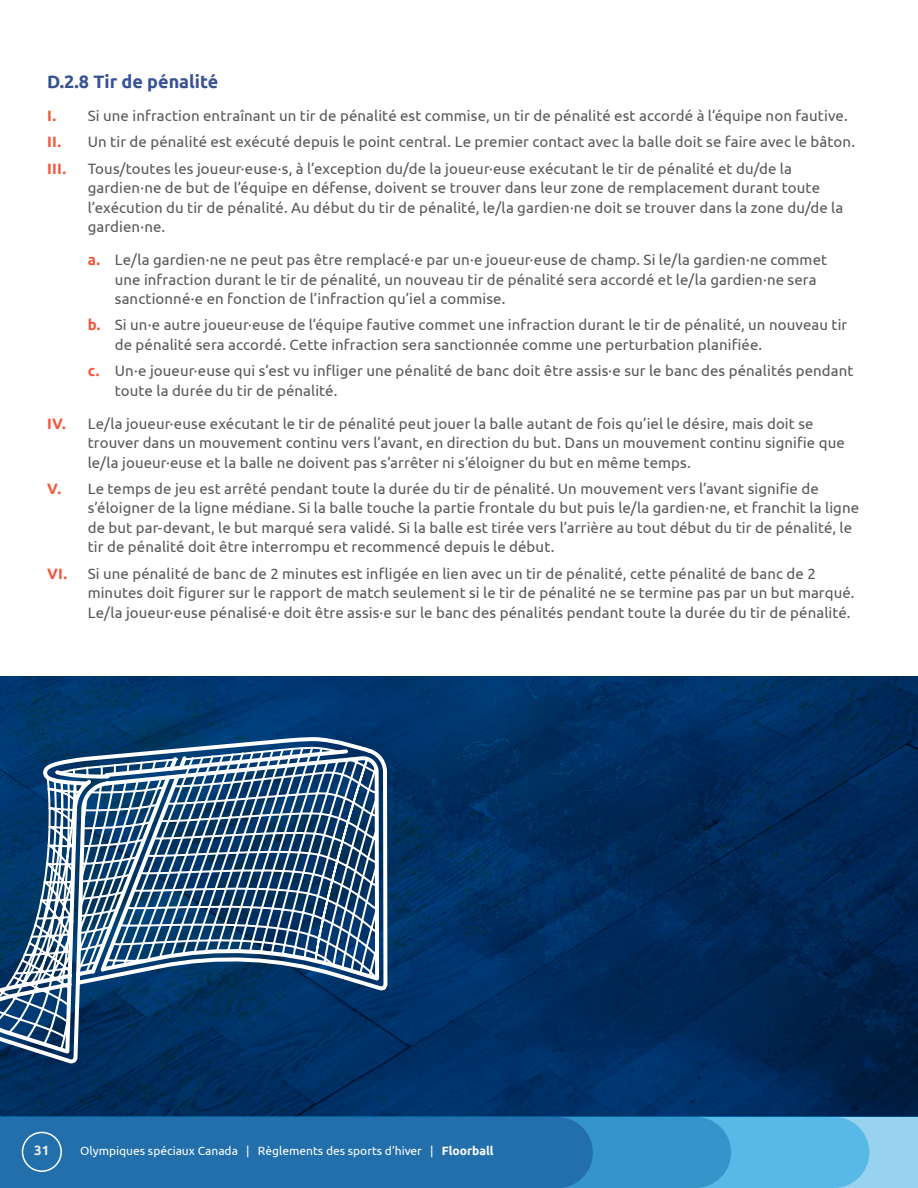
<style>
.page{position:relative;width:918px;height:1188px;background:#fff}
.page>*{position:absolute;margin:0;border:0;box-sizing:border-box;transform-origin:0 0}
.t1{font:700 18px "Ubuntu";color:#385393}
.t2{font:15px/19.5px "Ubuntu";letter-spacing:.005em;color:#57585a}
.t3{font:700 15px "Ubuntu";color:#f0593e}
.t4{font:700 13.5px "Ubuntu";color:#ecebde}
.t5{font:12px "Ubuntu";color:#fff}
.s1{font-weight:700;color:#f0593e}
.s2{font-weight:700}
</style>
<div class="page">
<svg style="left:0;top:676px;width:918px;height:441px;background:#002d5e"></svg>
<svg style="left:40px;top:735px;width:335px;height:11px;background:#225380"></svg>
<svg style="left:0;top:746px;width:389px;height:321px;background:#204974"></svg>
<svg style="left:0;top:746px;width:379px;height:306px"></svg>
<div style="left:0;top:1117px;width:918px;height:71px;background:#97d3ef"></div>
<div style="left:731px;top:1117px;width:138px;height:71px;background:#59b9e6"></div>
<div style="left:593px;top:1117px;width:138px;height:71px;background:#3495ca"></div>
<div style="left:0;top:1117px;width:593px;height:71px;background:#226fac"></div>
<div style="left:22px;top:1132px;width:40px;height:40px;border:2px solid #fff;border-radius:50%"></div>
<h3 class="t1" style="left:47px;top:71px;width:173px">D.2.8 Tir de pénalité</h3>
<p class="t2" style="left:47px;top:106px;width:802px"><span class="s1">I.</span> Si une infraction entraînant un tir de pénalité est commise, un tir de pénalité est accordé à l’équipe non fautive.</p>
<p class="t2" style="left:47px;top:132px;width:809px"><span class="s1">II.</span> Un tir de pénalité est exécuté depuis le point central. Le premier contact avec la balle doit se faire avec le bâton.</p>
<p class="t3" style="left:47px;top:159px;width:20px">III.</p>
<p class="t2" style="left:88px;top:158px;width:757px">Tous/toutes les joueur·euse·s, à l’exception du/de la joueur·euse exécutant le tir de pénalité et du/de la gardien·ne de but de l’équipe en défense, doivent se trouver dans leur zone de remplacement durant toute l’exécution du tir de pénalité. Au début du tir de pénalité, le/la gardien·ne doit se trouver dans la zone du/de la gardien·ne.</p>
<p class="t2" style="left:115px;top:250px;width:714px;text-indent:-27px"><span class="s1">a.</span> Le/la gardien·ne ne peut pas être remplacé·e par un·e joueur·euse de champ. Si le/la gardien·ne commet une infraction durant le tir de pénalité, un nouveau tir de pénalité sera accordé et le/la gardien·ne sera sanctionné·e en fonction de l’infraction qu’iel a commise.</p>
<p class="t2" style="left:115px;top:315px;width:734px;text-indent:-27px"><span class="s1">b.</span> Si un·e autre joueur·euse de l’équipe fautive commet une infraction durant le tir de pénalité, un nouveau tir de pénalité sera accordé. Cette infraction sera sanctionnée comme une perturbation planifiée.</p>
<p class="t2" style="left:115px;top:361px;width:740px;text-indent:-27px"><span class="s1">c.</span> Un·e joueur·euse qui s’est vu infliger une pénalité de banc doit être assis·e sur le banc des pénalités pendant toute la durée du tir de pénalité.</p>
<p class="t2" style="left:88px;top:413px;width:759px;text-indent:-40px"><span class="s1">IV.</span> Le/la joueur·euse exécutant le tir de pénalité peut jouer la balle autant de fois qu’iel le désire, mais doit se trouver dans un mouvement continu vers l’avant, en direction du but. Dans un mouvement continu signifie que le/la joueur·euse et la balle ne doivent pas s’arrêter ni s’éloigner du but en même temps.</p>
<p class="t2" style="left:88px;top:478px;width:773px;text-indent:-40px"><span class="s1">V.</span> Le temps de jeu est arrêté pendant toute la durée du tir de pénalité. Un mouvement vers l’avant signifie de s’éloigner de la ligne médiane. Si la balle touche la partie frontale du but puis le/la gardien·ne, et franchit la ligne de but par-devant, le but marqué sera validé. Si la balle est tirée vers l’arrière au tout début du tir de pénalité, le tir de pénalité doit être interrompu et recommencé depuis le début.</p>
<p class="t2" style="left:88px;top:563px;width:768px;text-indent:-40px"><span class="s1">VI.</span> Si une pénalité de banc de 2 minutes est infligée en lien avec un tir de pénalité, cette pénalité de banc de 2 minutes doit figurer sur le rapport de match seulement si le tir de pénalité ne se termine pas par un but marqué.<br>Le/la joueur·euse pénalisé·e doit être assis·e sur le banc des pénalités pendant toute la durée du tir de pénalité.</p>
<p class="t4" style="left:34px;top:1142px;width:17px">31</p>
<p class="t5" style="left:80px;top:1144px;width:415px">Olympiques spéciaux Canada | Règlements des sports d’hiver | <span class="s2">Floorball</span></p>
</div>
